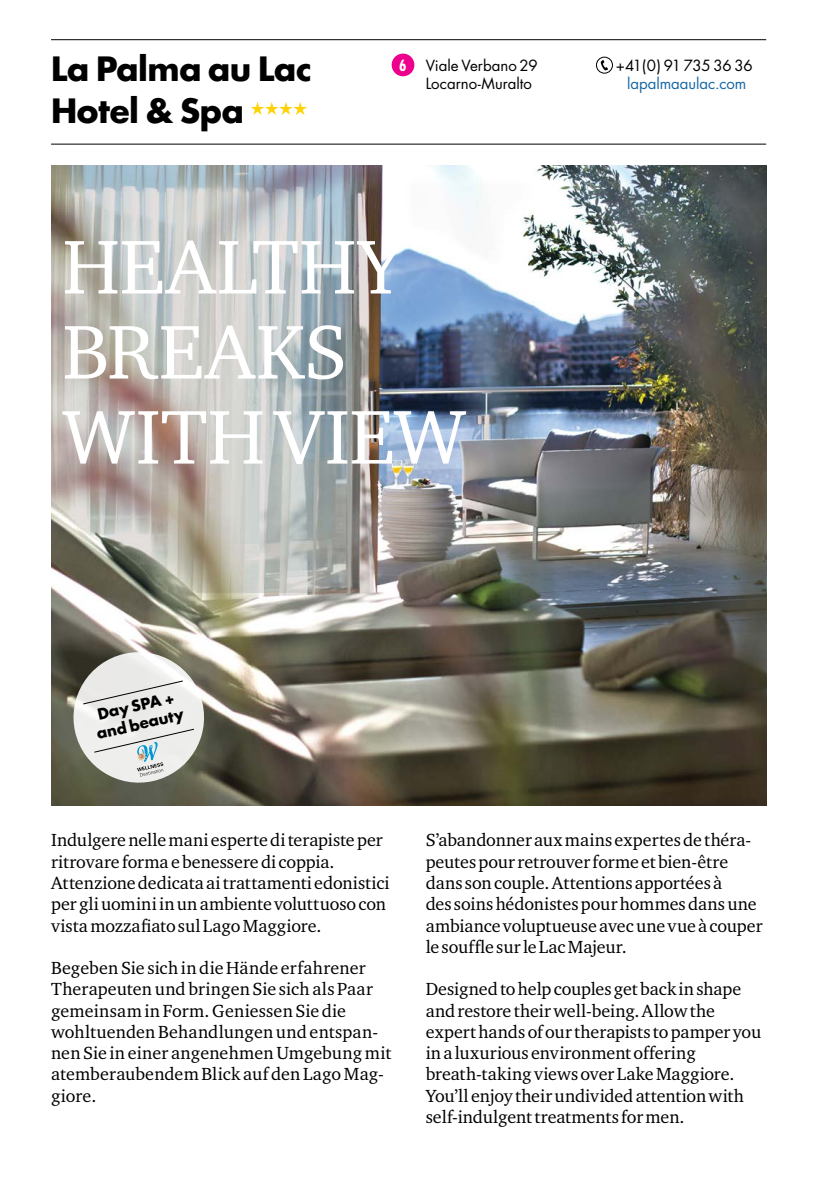
<style>
.page{position:relative;width:840px;height:1191px;background:#fff}
.page>*{position:absolute;margin:0;border:0;box-sizing:border-box;transform-origin:0 0}
.t1{font:78px/85px "Charter ITC Regu OS";letter-spacing:.005em;color:#fff}
.t2{font:700 32.6px/42.6px "Futura CE";letter-spacing:-.015em;color:#000}
.t3{font:18px/21.2px "Charter ITC Regu OS";color:#000}
.t4{font:15px/17.4px "Futura CE";color:#000}
.t5{font:15px "Futura CE";letter-spacing:-.005em;color:#1867a5}
.t6{font:700 15px/18.4px "Futura CE";color:#000;text-align:center}
.t7{font:15px "Futura CE";letter-spacing:-.03em;color:#000}
.t8{font:700 condensed 15px "Futura";color:#fff}
</style>
<div class="page">
<hr style="left:51px;top:39px;width:714px;height:1px;background:#000">
<hr style="left:51px;top:144px;width:714px;height:1px;background:#000">
<img style="left:51px;top:166px;width:714px;height:639px">
<div style="left:595px;top:57px;width:17px;height:17px;border:1px solid #000;border-radius:50%"></div>
<svg style="left:600px;top:60px;width:7px;height:10px"></svg>
<svg style="left:251px;top:102px;width:56px;height:13px"></svg>
<div style="left:391px;top:54px;width:23px;height:22px;background:#ec008c;border-radius:50%"></div>
<svg style="left:67px;top:646px;width:143px;height:143px;background:#b9bab4"></svg>
<h2 class="t2" style="left:51px;top:46px;width:262px">La Palma au Lac<br>Hotel &amp; Spa</h2>
<p class="t8" style="left:399px;top:56px;width:9px">6</p>
<p class="t4" style="left:425px;top:57px;width:114px">Viale Verbano 29<br>Locarno-Muralto</p>
<p class="t7" style="left:615px;top:56px;width:138px">+41(0) 91 735 36 36</p>
<p class="t5" style="left:626px;top:73px;width:121px">lapalmaaulac.com</p>
<h1 class="t1" style="left:62px;top:222px;width:405px">HEALTHY<br>BREAKS<br>WITH VIEW</h1>
<p class="t6" style="left:90px;top:706px;width:90px;rotate:-13deg">Day SPA + and beauty</p>
<p class="t3" style="left:51px;top:829px;width:340px">Indulgere nelle mani esperte di terapiste per ritrovare forma e benessere di coppia.<br>Attenzione dedicata ai trattamenti edonistici per gli uomini in un ambiente voluttuoso con vista mozzafiato sul Lago Maggiore.</p>
<p class="t3" style="left:51px;top:957px;width:342px">Begeben Sie sich in die Hände erfahrener Therapeuten und bringen Sie sich als Paar gemeinsam in Form. Geniessen Sie die wohltuenden Behandlungen und entspan&shy;nen Sie in einer angenehmen Umgebung mit atemberaubendem Blick auf den Lago Mag&shy;giore.</p>
<p class="t3" style="left:425px;top:829px;width:338px">S’abandonner aux mains expertes de théra&shy;peutes pour retrouver forme et bien-être dans son couple. Attentions apportées à<br>des soins hédonistes pour hommes dans une ambiance voluptueuse avec une vue à couper le souffle sur le Lac Majeur.</p>
<p class="t3" style="left:425px;top:978px;width:337px">Designed to help couples get back in shape and restore their well-being. Allow the expert hands of our therapists to pamper you in a luxurious environment offering breath-taking views over Lake Maggiore.<br>You’ll enjoy their undivided attention with self-indulgent treatments for men.</p>
</div>
